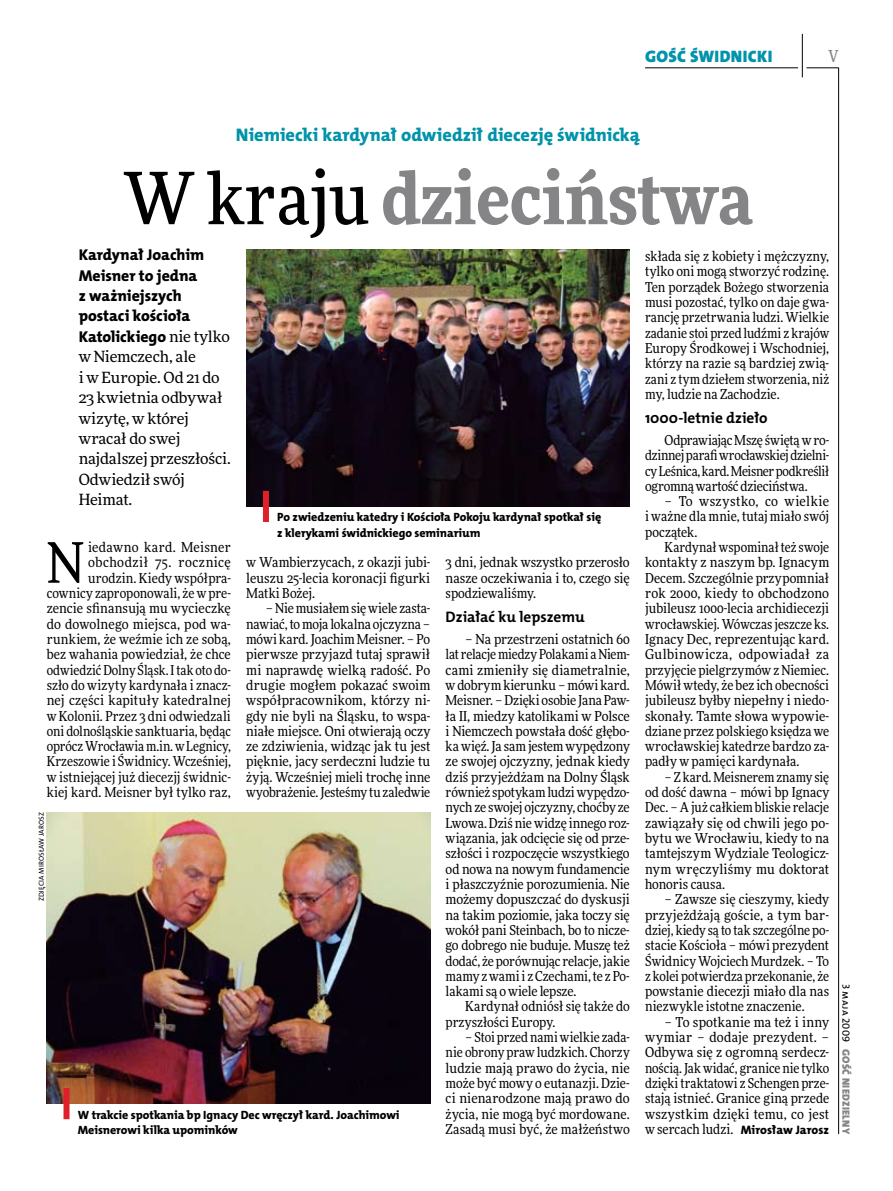
<style>
.page{position:relative;width:893px;height:1191px;background:#fff}
.page>*{position:absolute;margin:0;border:0;box-sizing:border-box;transform-origin:0 0}
.t1{font:900 72px "Freeday Narrow";color:#858486}
.t2{font:55.95px "Freeday Narrow News";color:#000}
.t3{font:18.3px "The Mix HP8 Ex Bld";letter-spacing:.005em;color:#0093aa}
.t4{font:16.65px "The Mix HP9 Blk";letter-spacing:.02em;color:#0093aa}
.t5{font:500 16.5px "Freeday Narrow";color:#858486;scale:.9 1}
.t6{font:15.75px/20.4px "The Mix HP8 Ex Bld";letter-spacing:-.005em;color:#000}
.t7{font:15.45px/20.4px "Freeday News";letter-spacing:-.01em;color:#000}
.t8{font:15.3px "The Mix HP7 Bld";color:#000}
.t9{font:13.65px/15.3px "Freeday Narrow News";letter-spacing:.005em;color:#000;text-align:justify}
.t10{font:12px/15.3px "The Mix HP8 Ex Bld";letter-spacing:-.005em;color:#000}
.t11{font:10.5px "The Mix HP9 Blk";letter-spacing:.025em;color:#858486}
.t12{font:10.5px "The Mix HP5 Plain";letter-spacing:.025em;color:#000}
.t13{font:7.2px "The Mix HP5 Plain";letter-spacing:.015em;color:#000}
.s1{font-weight:500;color:#000}
.s2{font-family:"Freeday News";font-size:15.45px}
.s3{font-family:"The Mix HP8 Ex Bld";font-size:12.3px}
</style>
<div class="page">
<hr style="left:806px;top:68px;width:33px;height:1px;background:#000">
<hr style="left:645px;top:68px;width:153px;height:1px;background:#000">
<hr style="left:838px;top:68px;width:1px;height:1066px;background:#000">
<hr style="left:802px;top:34px;width:1px;height:43px;background:#000">
<img style="left:246px;top:250px;width:384px;height:256px">
<img style="left:47px;top:812px;width:383px;height:291px">
<div style="left:263px;top:491px;width:6px;height:31px;background:#df1f2a"></div>
<div style="left:64px;top:1088px;width:6px;height:31px;background:#df1f2a"></div>
<p class="t4" style="left:645px;top:46px;width:129px">GOŚĆ ŚWIDNICKI</p>
<p class="t5" style="left:828px;top:46px;width:13px">V</p>
<h3 class="t3" style="left:236px;top:123px;width:405px">Niemiecki kardynał odwiedził diecezję świdnicką</h3>
<h1 class="t1" style="left:123px;top:151px;width:631px"><span class="s1">W kraju</span> dzieciństwa</h1>
<p class="t6" style="left:79px;top:245px;width:153px">Kardynał Joachim<br>Meisner to jedna<br>z ważniejszych postaci kościoła<br>Katolickiego <span class="s2">nie tylko</span></p>
<p class="t7" style="left:79px;top:346px;width:154px">w Niemczech, ale<br>i w Europie. Od 21 do<br>23 kwietnia odbywał wizytę, w której wracał do swej najdalszej przeszłości.<br>Odwiedził swój<br>Heimat.</p>
<h2 class="t2" style="left:47px;top:528px;width:39px">N</h2>
<p class="t9" style="left:645px;top:248px;width:186px">składa się z kobiety i mężczyzny, tylko oni mogą stworzyć rodzinę.<br>Ten porządek Bożego stworzenia musi pozostać, tylko on daje gwa&shy;rancję przetrwania ludzi. Wielkie zadanie stoi przed ludźmi z krajów Europy Środkowej i Wschodniej, którzy na razie są bardziej zwią&shy;zani z tym dziełem stworzenia, niż my, ludzie na Zachodzie.</p>
<p class="t8" style="left:645px;top:408px;width:124px">1000-letnie dzieło</p>
<p class="t9" style="left:645px;top:432px;width:186px;text-indent:20px">Odprawiając Mszę świętą w ro&shy;dzinnej parafi wrocławskiej dzielni&shy;cy Leśnica, kard. Meisner podkreślił ogromną wartość dzieciństwa.</p>
<p class="t9" style="left:645px;top:493px;width:186px;text-indent:20px">– To wszystko, co wielkie i ważne dla mnie, tutaj miało swój początek.</p>
<p class="t9" style="left:645px;top:539px;width:186px;text-indent:20px">Kardynał wspominał też swoje kontakty z naszym bp. Ignacym Decem. Szczególnie przypomniał rok 2000, kiedy to obchodzono jubileusz 1000-lecia archidiecezji wrocławskiej. Wówczas jeszcze ks.<br>Ignacy Dec, reprezentując kard.<br>Gulbinowicza, odpowiadał za przyjęcie pielgrzymów z Niemiec.<br>Mówił wtedy, że bez ich obecności jubileusz byłby niepełny i niedo&shy;skonały. Tamte słowa wypowie&shy;dziane przez polskiego księdza we wrocławskiej katedrze bardzo za&shy;padły w pamięci kardynała.</p>
<p class="t9" style="left:645px;top:769px;width:186px;text-indent:20px">– Z kard. Meisnerem znamy się od dość dawna – mówi bp Ignacy Dec. – A już całkiem bliskie relacje zawiązały się od chwili jego po&shy;bytu we Wrocławiu, kiedy to na tamtejszym Wydziale Teologicz&shy;nym wręczyliśmy mu doktorat honoris causa.</p>
<p class="t9" style="left:645px;top:891px;width:186px;text-indent:20px">– Zawsze się cieszymy, kiedy przyjeżdżają goście, a tym bar&shy;dziej, kiedy są to tak szczególne po&shy;stacie Kościoła – mówi prezydent Świdnicy Wojciech Murdzek. – To z kolei potwierdza przekonanie, że powstanie diecezji miało dla nas niezwykle istotne znaczenie.</p>
<p class="t9" style="left:645px;top:1014px;width:186px;text-indent:20px">– To spotkanie ma też i inny wymiar – dodaje prezydent. – Odbywa się z ogromną serdecz&shy;nością. Jak widać, granice nie tylko dzięki traktatowi z Schengen prze&shy;stają istnieć. Granice giną przede wszystkim dzięki temu, co jest w sercach ludzi. <span class="s3">Mirosław Jarosz</span></p>
<p class="t10" style="left:277px;top:510px;width:326px">Po zwiedzeniu katedry i Kościoła Pokoju kardynał spotkał się z klerykami świdnickiego seminarium</p>
<p class="t9" style="left:47px;top:539px;width:186px;text-align:right">iedawno kard. Meisner obchodził 75. rocznicę urodzin. Kiedy współpra&shy;cownicy zaproponowali, że w pre&shy;zencie sfinansują mu wycieczkę do dowolnego miejsca, pod wa&shy;runkiem, że weźmie ich ze sobą, bez wahania powiedział, że chce odwiedzić Dolny Śląsk. Itak oto do&shy;szło do wizyty kardynała i znacz&shy;nej części kapituły katedralnej w Kolonii. Przez 3 dni odwiedzali oni dolnośląskie sanktuaria, będąc oprócz Wrocławia m.in. w Legnicy,<br>Krzeszowie i Świdnicy. Wcześniej, w istniejącej już diecezjj świdnic&shy;kiej kard. Meisner był tylko raz,</p>
<p class="t9" style="left:246px;top:555px;width:186px">w Wambierzycach, z okazji jubi&shy;leuszu 25-lecia koronacji figurki Matki Bożej.</p>
<p class="t9" style="left:246px;top:600px;width:186px;text-indent:20px">– Nie musiałem się wiele zasta&shy;nawiać, to moja lokalna ojczyzna – mówi kard. Joachim Meisner. – Po pierwsze przyjazd tutaj sprawił mi naprawdę wielką radość. Po drugie mogłem pokazać swoim współpracownikom, którzy ni&shy;gdy nie byli na Śląsku, to wspa&shy;niałe miejsce. Oni otwierają oczy ze zdziwienia, widząc jak tu jest pięknie, jacy serdeczni ludzie tu żyją. Wcześniej mieli trochę inne wyobrażenie. Jesteśmy tu zaledwie</p>
<p class="t9" style="left:446px;top:555px;width:186px">3 dni, jednak wszystko przerosło nasze oczekiwania i to, czego się spodziewaliśmy.</p>
<p class="t8" style="left:446px;top:607px;width:141px">Działać ku lepszemu</p>
<p class="t9" style="left:446px;top:631px;width:186px;text-indent:20px">– Na przestrzeni ostatnich 60 lat relacje miedzy Polakami aNiem&shy;cami zmieniły się diametralnie, w dobrym kierunku – mówi kard.<br>Meisner. – Dzięki osobie Jana Paw&shy;ła II, miedzy katolikami w Polsce i Niemczech powstała dość głębo&shy;ka więź. Ja sam jestem wypędzony ze swojej ojczyzny, jednak kiedy dziś przyjeżdżam na Dolny Śląsk również spotykam ludzi wypędzo&shy;nych ze swojej ojczyzny, choćby ze Lwowa. Dziś nie widzę innego roz&shy;wiązania, jak odcięcie się od prze&shy;szłości i rozpoczęcie wszystkiego od nowa na nowym fundamencie i płaszczyźnie porozumienia. Nie możemy dopuszczać do dyskusji na takim poziomie, jaka toczy się wokół pani Steinbach, bo to nicze&shy;go dobrego nie buduje. Muszę też dodać, że porównując relacje, jakie mamy zwami i zCzechami, te z Po&shy;lakami są o wiele lepsze.</p>
<p class="t9" style="left:446px;top:998px;width:186px;text-indent:20px">Kardynał odniósł się także do przyszłości Europy.</p>
<p class="t9" style="left:446px;top:1029px;width:186px;text-indent:20px">– Stoi przed nami wielkie zada&shy;nie obrony praw ludzkich. Chorzy ludzie mają prawo do życia, nie może być mowy o eutanazji. Dzie&shy;ci nienarodzone mają prawo do życia, nie mogą być mordowane.<br>Zasadą musi być, że małżeństwo</p>
<p class="t13" style="left:37px;top:901px;width:90px;rotate:-90deg">Zdjęcia Mirosław Jarosz</p>
<p class="t10" style="left:78px;top:1107px;width:323px">W trakcie spotkania bp Ignacy Dec wręczył kard. Joachimowi<br>Meisnerowi kilka upominków</p>
<p class="t12" style="left:853px;top:983px;width:60px;rotate:90deg">3 maja 2009</p>
<p class="t11" style="left:853px;top:1049px;width:86px;rotate:90deg">GOŚĆ NIEDZIELNY</p>
</div>
